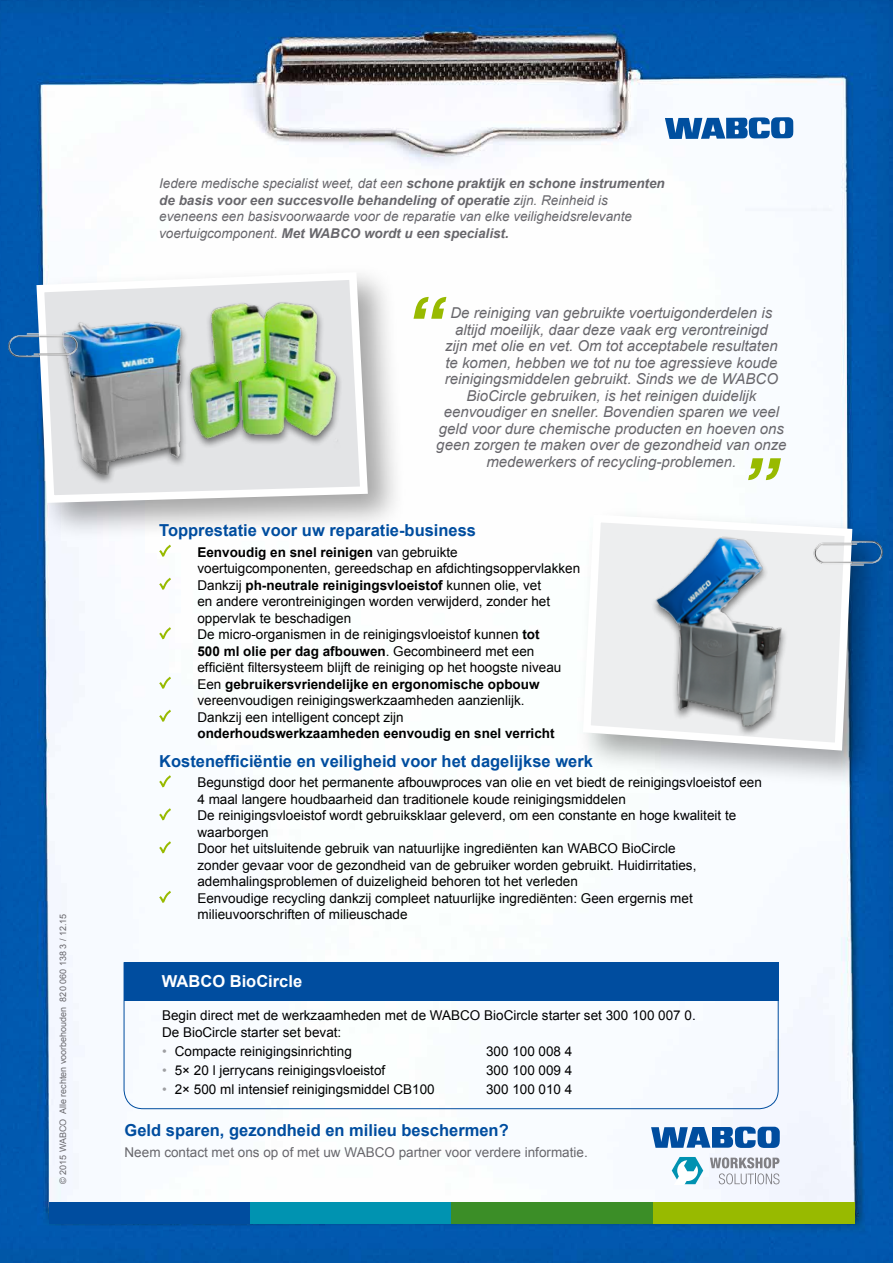
<style>
.page{position:relative;width:893px;height:1263px;background:#fff}
.page>*{position:absolute;margin:0;border:0;box-sizing:border-box;transform-origin:0 0}
.t1{font:italic 700 75px "Arial";color:#98ba00}
.t2{font:700 16.5px "Arial";color:#004d9f}
.t3{font:700 16.5px "Arial";color:#fff}
.t4{font:italic 15px/16.5px "Arial";color:#68676c;text-align:center}
.t5{font:13.5px/16.5px "Arial";color:#000}
.t6{font:italic 13.5px/16.5px "Arial";color:#68676c}
.t7{font:13.5px "Arial";color:#68676c}
.t8{font:700 13.5px "Arial";color:#000}
.t9{font:9px "Arial";color:#68676c}
.s1{font-weight:700}
.s2{color:#9e9fa2}
</style>
<div class="page">
<img style="left:0;top:0;width:893px;height:1263px">
<div style="left:49px;top:1202px;width:201px;height:21px;background:#004d9f"></div>
<div style="left:250px;top:1202px;width:202px;height:21px;background:#0093b1"></div>
<div style="left:452px;top:1202px;width:201px;height:21px;background:#3b8e27"></div>
<div style="left:653px;top:1202px;width:202px;height:21px;background:#98ba00"></div>
<svg style="left:123px;top:962px;width:656px;height:147px"></svg>
<svg style="left:665px;top:117px;width:128px;height:22px"></svg>
<svg style="left:651px;top:1127px;width:129px;height:21px"></svg>
<svg style="left:710px;top:1157px;width:69px;height:27px"></svg>
<svg style="left:669px;top:1157px;width:34px;height:28px"></svg>
<div style="left:29px;top:264px;width:377px;height:277px;background:#000;opacity:.35"></div>
<img style="left:33px;top:268px;width:339px;height:239px">
<img style="left:3px;top:328px;width:99px;height:34px">
<div style="left:575px;top:507px;width:315px;height:281px;background:#000;opacity:.35"></div>
<svg style="left:579px;top:511px;width:277px;height:244px"></svg>
<img style="left:789px;top:536px;width:99px;height:34px">
<svg style="left:158px;top:543px;width:15px;height:16px"></svg>
<svg style="left:158px;top:576px;width:15px;height:16px"></svg>
<svg style="left:158px;top:626px;width:15px;height:15px"></svg>
<svg style="left:158px;top:675px;width:15px;height:16px"></svg>
<svg style="left:158px;top:708px;width:15px;height:16px"></svg>
<svg style="left:158px;top:774px;width:15px;height:15px"></svg>
<svg style="left:158px;top:807px;width:15px;height:15px"></svg>
<svg style="left:158px;top:840px;width:15px;height:15px"></svg>
<svg style="left:158px;top:889px;width:15px;height:16px"></svg>
<div style="left:124px;top:962px;width:654px;height:38px;background:#004d9f"></div>
<p class="t9" style="left:57px;top:1184px;width:271px;rotate:-90deg">© 2015 WABCO Alle rechten voorbehouden 820 060 138 3 / 12.15</p>
<p class="t6" style="left:159px;top:176px;width:507px">Iedere medische specialist weet, dat een <span class="s1">schone praktijk en schone instrumenten de basis voor een succesvolle behandeling of operatie</span> zijn. Reinheid is eveneens een basisvoorwaarde voor de reparatie van elke veiligheidsrelevante voertuigcomponent. <span class="s1">Met WABCO wordt u een specialist.</span></p>
<h1 class="t1" style="left:404px;top:275px;width:39px">“</h1>
<p class="t4" style="left:436px;top:305px;width:352px">De reiniging van gebruikte voertuigonderdelen is altijd moeilijk, daar deze vaak erg verontreinigd<br>zijn met olie en vet. Om tot acceptabele resultaten<br>te komen, hebben we tot nu toe agressieve koude reinigingsmiddelen gebruikt. Sinds we de WABCO BioCircle gebruiken, is het reinigen duidelijk eenvoudiger en sneller. Bovendien sparen we veel geld voor dure chemische producten en hoeven ons geen zorgen te maken over de gezondheid van onze medewerkers of recycling-problemen.</p>
<h1 class="t1" style="left:738px;top:436px;width:39px">”</h1>
<p class="t2" style="left:159px;top:519px;width:318px">Topprestatie voor uw reparatie-business</p>
<p class="t5" style="left:197px;top:544px;width:384px"><span class="s1">Eenvoudig en snel reinigen</span> van gebruikte voertuigcomponenten, gereedschap en afdichtingsoppervlakken Dankzij <span class="s1">ph-neutrale reinigingsvloeistof</span> kunnen olie, vet<br>en andere verontreinigingen worden verwijderd, zonder het oppervlak te beschadigen<br>De micro-organismen in de reinigingsvloeistof kunnen <span class="s1">tot<br>500 ml olie per dag afbouwen</span>. Gecombineerd met een efficiënt filtersysteem blijft de reiniging op het hoogste niveau Een <span class="s1">gebruikersvriendelijke en ergonomische opbouw </span>vereenvoudigen reinigingswerkzaamheden aanzienlijk.<br>Dankzij een intelligent concept zijn</p>
<p class="t8" style="left:197px;top:724px;width:359px">onderhoudswerkzaamheden eenvoudig en snel verricht</p>
<p class="t2" style="left:159px;top:750px;width:435px">Kostenefficiëntie en veiligheid voor het dagelijkse werk</p>
<p class="t5" style="left:197px;top:774px;width:566px">Begunstigd door het permanente afbouwproces van olie en vet biedt de reinigingsvloeistof een 4 maal langere houdbaarheid dan traditionele koude reinigingsmiddelen<br>De reinigingsvloeistof wordt gebruiksklaar geleverd, om een constante en hoge kwaliteit te waarborgen<br>Door het uitsluitende gebruik van natuurlijke ingrediënten kan WABCO BioCircle<br>zonder gevaar voor de gezondheid van de gebruiker worden gebruikt. Huidirritaties, ademhalingsproblemen of duizeligheid behoren tot het verleden<br>Eenvoudige recycling dankzij compleet natuurlijke ingrediënten: Geen ergernis met milieuvoorschriften of milieuschade</p>
<p class="t3" style="left:162px;top:970px;width:142px">WABCO BioCircle</p>
<p class="t5" style="left:162px;top:1007px;width:535px">Begin direct met de werkzaamheden met de WABCO BioCircle starter set 300 100 007 0.<br>De BioCircle starter set bevat:</p>
<p class="t5" style="left:162px;top:1043px;width:191px"><span class="s2">•</span> Compacte reinigingsinrichting</p>
<p class="t5" style="left:486px;top:1043px;width:88px">300 100 008 4</p>
<p class="t5" style="left:162px;top:1062px;width:225px"><span class="s2">•</span> 5× 20 l jerrycans reinigingsvloeistof</p>
<p class="t5" style="left:486px;top:1062px;width:88px">300 100 009 4</p>
<p class="t5" style="left:162px;top:1081px;width:274px"><span class="s2">•</span> 2× 500 ml intensief reinigingsmiddel CB100</p>
<p class="t5" style="left:486px;top:1081px;width:88px">300 100 010 4</p>
<p class="t2" style="left:125px;top:1119px;width:386px">Geld sparen, gezondheid en milieu beschermen?</p>
<p class="t7" style="left:125px;top:1143px;width:465px">Neem contact met ons op of met uw WABCO partner voor verdere informatie.</p>
</div>
